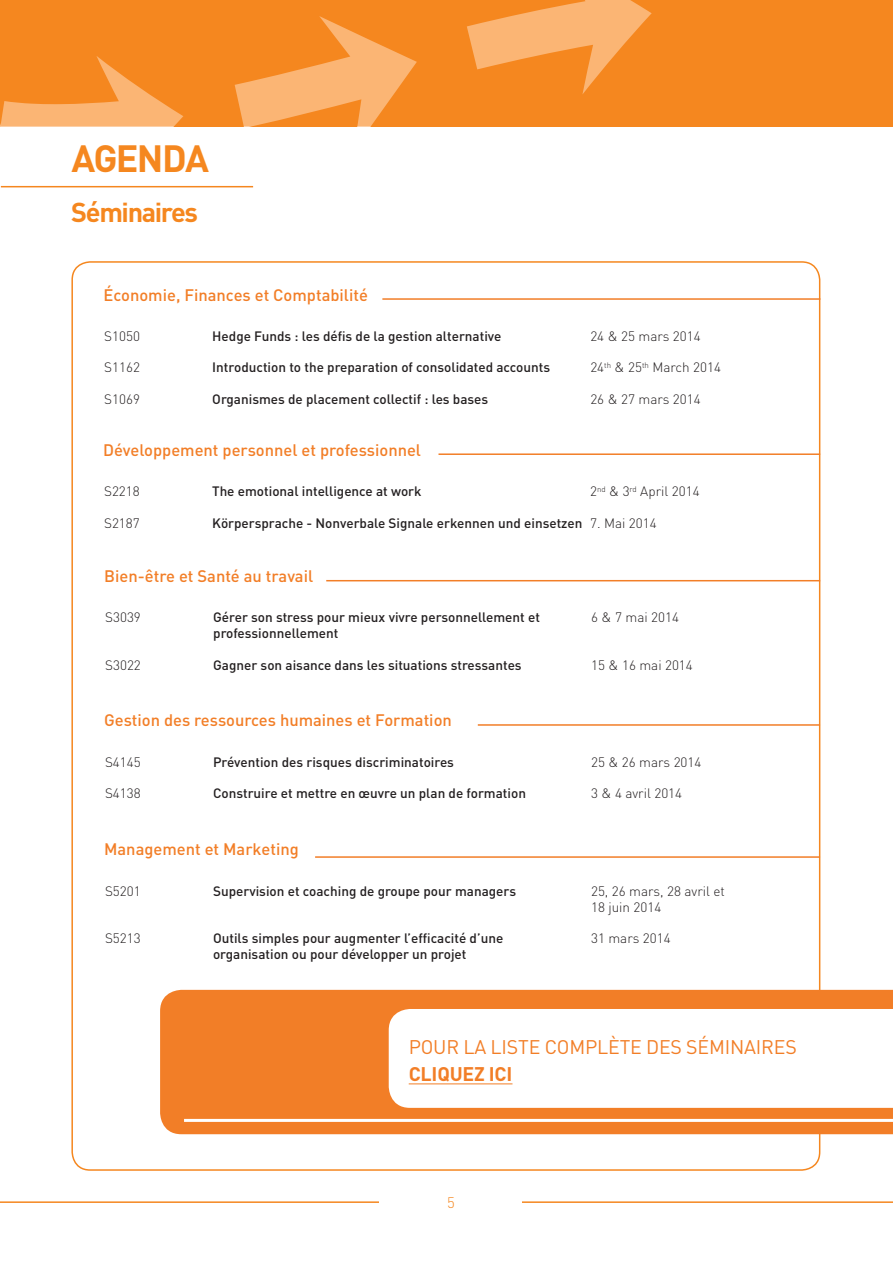
<style>
.page{position:relative;width:893px;height:1263px;background:#fff}
.page>*{position:absolute;margin:0;border:0;box-sizing:border-box;transform-origin:0 0}
.titre{font:700 37.5px "DIN Pro";letter-spacing:-.04em;color:#f5871f}
.titre-2{font:700 27px "DIN Pro";letter-spacing:-.05em;color:#f5871f}
.texte_courant_Bold{font:19.5px "DIN Pro";letter-spacing:-.01em;color:#f27e27}
.texte_courant_Bold-2{font:700 19.5px "DIN Pro";letter-spacing:-.01em;color:#f27e27}
.texte_courant_Bold-3{font:500 16.5px "DIN Pro";color:#f27e27}
.t1{font:300 15px "DIN Pro";color:#f5871f}
.texte_courant_Bold-4{font:500 13.5px "DIN Pro";color:#231f20}
.texte_courant_Bold-5{font:300 13.5px/16.2px "DIN Pro";color:#231f20}
.s1{font-weight:300}
</style>
<div class="page">
<hr style="left:0;top:0;width:1px;height:126px;background:#f5871f">
<div style="left:1px;top:0;width:892px;height:126px;background:#f5871f"></div>
<svg style="left:467px;top:0;width:185px;height:94px"></svg>
<svg style="left:0;top:56px;width:184px;height:132px"></svg>
<svg style="left:235px;top:16px;width:182px;height:111px"></svg>
<hr style="left:1px;top:186px;width:252px;height:1px;background:#f5871f">
<div style="left:160px;top:990px;width:733px;height:144px;background:#f27e27"></div>
<svg style="left:389px;top:1009px;width:504px;height:99px"></svg>
<hr style="left:409px;top:1083px;width:103px;height:1px;background:#f27e27">
<hr style="left:184px;top:1119px;width:709px;height:3px;background:#fff">
<hr style="left:382px;top:298px;width:438px;height:2px;background:#f27e27">
<hr style="left:438px;top:453px;width:382px;height:2px;background:#f27e27">
<hr style="left:326px;top:580px;width:494px;height:1px;background:#f27e27">
<hr style="left:478px;top:724px;width:342px;height:2px;background:#f27e27">
<hr style="left:315px;top:856px;width:505px;height:2px;background:#f27e27">
<hr style="left:0;top:1201px;width:893px;height:2px;background:#f5871f">
<div style="left:380px;top:1196px;width:142px;height:67px;background:#fff"></div>
<p class="titre" style="left:71px;top:133px;width:139px">AGENDA</p>
<p class="titre-2" style="left:71px;top:194px;width:128px">Séminaires</p>
<p class="texte_courant_Bold-3" style="left:103px;top:283px;width:266px">Économie, Finances et Comptabilité</p>
<p class="texte_courant_Bold-5" style="left:104px;top:328px;width:37px">S1050</p>
<p class="texte_courant_Bold-4" style="left:212px;top:327px;width:291px">Hedge Funds : les défis de la gestion alternative</p>
<p class="texte_courant_Bold-5" style="left:590px;top:328px;width:112px">24 &amp; 25 mars 2014</p>
<p class="texte_courant_Bold-5" style="left:104px;top:359px;width:37px">S1162</p>
<p class="texte_courant_Bold-4" style="left:212px;top:358px;width:339px">Introduction to the preparation of consolidated accounts</p>
<p class="texte_courant_Bold-5" style="left:590px;top:359px;width:132px">24<sup>th</sup> &amp; 25<sup>th</sup> March 2014</p>
<p class="texte_courant_Bold-5" style="left:104px;top:390px;width:37px">S1069</p>
<p class="texte_courant_Bold-4" style="left:212px;top:389px;width:277px">Organismes de placement collectif : les bases</p>
<p class="texte_courant_Bold-5" style="left:590px;top:390px;width:112px">26 &amp; 27 mars 2014</p>
<p class="texte_courant_Bold-3" style="left:103px;top:439px;width:319px">Développement personnel et professionnel</p>
<p class="texte_courant_Bold-5" style="left:104px;top:483px;width:37px">S2218</p>
<p class="texte_courant_Bold-4" style="left:212px;top:482px;width:211px">The emotional intelligence at work</p>
<p class="texte_courant_Bold-5" style="left:590px;top:483px;width:111px">2<sup>nd</sup> &amp; 3<sup>rd</sup> April 2014</p>
<p class="texte_courant_Bold-5" style="left:104px;top:514px;width:37px">S2187</p>
<p class="texte_courant_Bold-4" style="left:212px;top:513px;width:446px">Körpersprache - Nonverbale Signale erkennen und einsetzen <span class="s1">7. Mai 2014</span></p>
<p class="texte_courant_Bold-3" style="left:104px;top:564px;width:210px">Bien-être et Santé au travail</p>
<p class="texte_courant_Bold-5" style="left:105px;top:609px;width:37px">S3039</p>
<p class="texte_courant_Bold-4" style="left:213px;top:608px;width:328px">Gérer son stress pour mieux vivre personnellement et</p>
<p class="texte_courant_Bold-5" style="left:591px;top:609px;width:89px">6 &amp; 7 mai 2014</p>
<p class="texte_courant_Bold-4" style="left:213px;top:624px;width:127px">professionnellement</p>
<p class="texte_courant_Bold-5" style="left:105px;top:656px;width:37px">S3022</p>
<p class="texte_courant_Bold-4" style="left:213px;top:656px;width:310px">Gagner son aisance dans les situations stressantes</p>
<p class="texte_courant_Bold-5" style="left:591px;top:656px;width:103px">15 &amp; 16 mai 2014</p>
<p class="texte_courant_Bold-3" style="left:104px;top:709px;width:349px">Gestion des ressources humaines et Formation</p>
<p class="texte_courant_Bold-5" style="left:105px;top:753px;width:37px">S4145</p>
<p class="texte_courant_Bold-4" style="left:213px;top:752px;width:242px">Prévention des risques discriminatoires</p>
<p class="texte_courant_Bold-5" style="left:591px;top:753px;width:112px">25 &amp; 26 mars 2014</p>
<p class="texte_courant_Bold-5" style="left:105px;top:784px;width:37px">S4138</p>
<p class="texte_courant_Bold-4" style="left:213px;top:784px;width:314px">Construire et mettre en œuvre un plan de formation</p>
<p class="texte_courant_Bold-5" style="left:591px;top:784px;width:93px">3 &amp; 4 avril 2014</p>
<p class="texte_courant_Bold-3" style="left:104px;top:838px;width:196px">Management et Marketing</p>
<p class="texte_courant_Bold-5" style="left:105px;top:882px;width:37px">S5201</p>
<p class="texte_courant_Bold-4" style="left:213px;top:881px;width:304px">Supervision et coaching de groupe pour managers</p>
<p class="texte_courant_Bold-5" style="left:591px;top:882px;width:135px">25, 26 mars, 28 avril et<br>18 juin 2014</p>
<p class="texte_courant_Bold-5" style="left:105px;top:929px;width:37px">S5213</p>
<p class="texte_courant_Bold-4" style="left:213px;top:929px;width:292px">Outils simples pour augmenter l’efficacité d’une</p>
<p class="texte_courant_Bold-5" style="left:591px;top:929px;width:81px">31 mars 2014</p>
<p class="texte_courant_Bold-4" style="left:213px;top:945px;width:255px">organisation ou pour développer un projet</p>
<p class="texte_courant_Bold" style="left:409px;top:1033px;width:390px">POUR LA LISTE COMPLÈTE DES SÉMINAIRES</p>
<p class="texte_courant_Bold-2" style="left:409px;top:1061px;width:105px">CLIQUEZ ICI</p>
<p class="t1" style="left:447px;top:1192px;width:9px">5</p>
</div>
